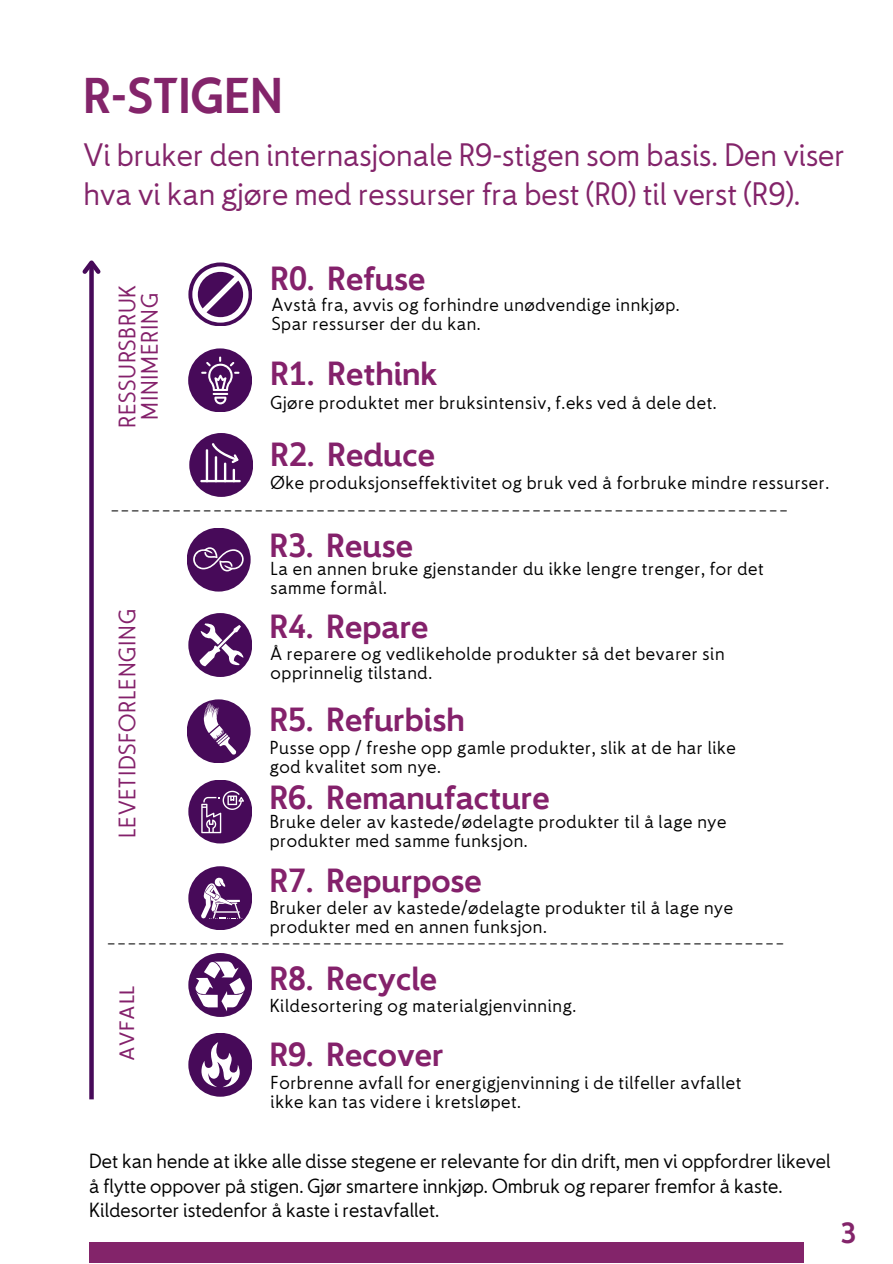
<style>
.page{position:relative;width:893px;height:1264px;background:#fff}
.page>*{position:absolute;margin:0;border:0;box-sizing:border-box;transform-origin:0 0}
.t1{font:700 45px "Avinor";color:#83246a}
.t2{font:700 30px "Avinor";color:#84216b}
.t3{font:500 28.5px/39.3px "Avinor";color:#83246a}
.t4{font:700 26.1px "Avinor";color:#83246a}
.t5{font:500 21px/22.5px "Avinor";letter-spacing:.035em;color:#84216b;text-align:center}
.t6{font:21px "Poppins";letter-spacing:.035em;color:#84216b}
.t7{font:500 18px/24.8px "Avinor";color:#000}
.t8{font:500 16.5px/19px "Avinor";letter-spacing:.035em;color:#000}
.t9{font:300 16.5px "Poppins";color:#000}
</style>
<div class="page">
<div style="left:89px;top:1242px;width:714px;height:20px;background:#83246a"></div>
<svg style="left:188px;top:262px;width:64px;height:64px"></svg>
<svg style="left:192px;top:266px;width:56px;height:56px"></svg>
<div style="left:188px;top:348px;width:64px;height:64px;background:#470a59;border-radius:50%"></div>
<svg style="left:201px;top:356px;width:38px;height:48px"></svg>
<div style="left:189px;top:433px;width:64px;height:64px;background:#470a59;border-radius:50%"></div>
<hr style="left:200px;top:480px;width:41px;height:2px;background:#fff">
<svg style="left:233px;top:469px;width:2px;height:11px"></svg>
<hr style="left:224px;top:462px;width:2px;height:20px;background:#fff">
<hr style="left:215px;top:456px;width:2px;height:26px;background:#fff">
<hr style="left:206px;top:449px;width:2px;height:33px;background:#fff">
<svg style="left:212px;top:443px;width:26px;height:20px"></svg>
<div style="left:187px;top:527px;width:63px;height:64px;background:#470a59;border-radius:50%"></div>
<svg style="left:193px;top:547px;width:51px;height:24px"></svg>
<div style="left:188px;top:953px;width:64px;height:63px;background:#470a59;border-radius:50%"></div>
<svg style="left:194px;top:959px;width:52px;height:52px"></svg>
<div style="left:89px;top:263px;width:5px;height:836px;background:#470a59"></div>
<svg style="left:82px;top:260px;width:19px;height:18px"></svg>
<div style="left:188px;top:1032px;width:64px;height:64px;background:#470a59;border-radius:50%"></div>
<svg style="left:201px;top:1042px;width:39px;height:45px"></svg>
<div style="left:187px;top:699px;width:63px;height:64px;background:#470a59;border-radius:50%"></div>
<div style="left:188px;top:613px;width:64px;height:64px;background:#470a59;border-radius:50%"></div>
<svg style="left:199px;top:623px;width:44px;height:43px"></svg>
<div style="left:188px;top:779px;width:64px;height:64px;background:#470a59;border-radius:50%"></div>
<svg style="left:201px;top:790px;width:43px;height:43px"></svg>
<div style="left:188px;top:866px;width:64px;height:64px;background:#470a59;border-radius:50%"></div>
<svg style="left:201px;top:877px;width:41px;height:42px"></svg>
<svg style="left:204px;top:702px;width:32px;height:53px"></svg>
<p class="t1" style="left:83px;top:67px;width:201px">R-STIGEN</p>
<p class="t3" style="left:83px;top:135px;width:762px">Vi bruker den internasjonale R9-stigen som basis. Den viser hva vi kan gjøre med ressurser fra best (R0) til verst (R9).</p>
<p class="t5" style="left:116px;top:428px;width:145px;rotate:-90deg">RESSURSBRUK<br>MINIMERING</p>
<p class="t2" style="left:270px;top:260px;width:156px">R0. Refuse</p>
<p class="t8" style="left:272px;top:295px;width:409px">Avstå fra, avvis og forhindre unødvendige innkjøp.</p>
<p class="t8" style="left:272px;top:314px;width:210px">Spar ressurser der du kan.</p>
<p class="t2" style="left:270px;top:355px;width:168px">R1. Rethink</p>
<p class="t8" style="left:270px;top:393px;width:447px">Gjøre produktet mer bruksintensiv, f.eks ved å dele det.</p>
<p class="t2" style="left:270px;top:435px;width:166px">R2. Reduce</p>
<p class="t8" style="left:270px;top:472px;width:560px">Øke produksjonseffektivitet og bruk ved å forbruke mindre ressurser.</p>
<p class="t9" style="left:110px;top:501px;width:679px">------------------------------------------------------------------</p>
<p class="t5" style="left:116px;top:837px;width:230px;rotate:-90deg">LEVETIDSFORLENGING</p>
<p class="t2" style="left:270px;top:526px;width:145px">R3. Reuse</p>
<p class="t8" style="left:270px;top:559px;width:495px">La en annen bruke gjenstander du ikke lengre trenger, for det samme formål.</p>
<p class="t2" style="left:270px;top:608px;width:160px">R4. Repare</p>
<p class="t8" style="left:270px;top:644px;width:455px">Å reparere og vedlikeholde produkter så det bevarer sin opprinnelig tilstand.</p>
<p class="t2" style="left:270px;top:701px;width:196px">R5. Refurbish</p>
<p class="t8" style="left:270px;top:737px;width:468px">Pusse opp / freshe opp gamle produkter, slik at de har like god kvalitet som nye.</p>
<p class="t2" style="left:270px;top:778px;width:281px">R6. Remanufacture</p>
<p class="t8" style="left:270px;top:811px;width:458px">Bruke deler av kastede/ødelagte produkter til å lage nye produkter med samme funksjon.</p>
<p class="t2" style="left:270px;top:862px;width:214px">R7. Repurpose</p>
<p class="t8" style="left:270px;top:897px;width:465px">Bruker deler av kastede/ødelagte produkter til å lage nye produkter med en annen funksjon.</p>
<p class="t9" style="left:106px;top:935px;width:679px">------------------------------------------------------------------</p>
<p class="t6" style="left:115px;top:1060px;width:77px;rotate:-90deg">AVFALL</p>
<p class="t2" style="left:270px;top:959px;width:169px">R8. Recycle</p>
<p class="t8" style="left:270px;top:995px;width:308px">Kildesortering og materialgjenvinning.</p>
<p class="t2" style="left:270px;top:1036px;width:175px">R9. Recover</p>
<p class="t8" style="left:270px;top:1072px;width:472px">Forbrenne avfall for energigjenvinning i de tilfeller avfallet ikke kan tas videre i kretsløpet.</p>
<p class="t7" style="left:89px;top:1148px;width:742px">Det kan hende at ikke alle disse stegene er relevante for din drift, men vi oppfordrer likevel å flytte oppover på stigen. Gjør smartere innkjøp. Ombruk og reparer fremfor å kaste.<br>Kildesorter istedenfor å kaste i restavfallet.</p>
<p class="t4" style="left:840px;top:1216px;width:17px">3</p>
</div>
